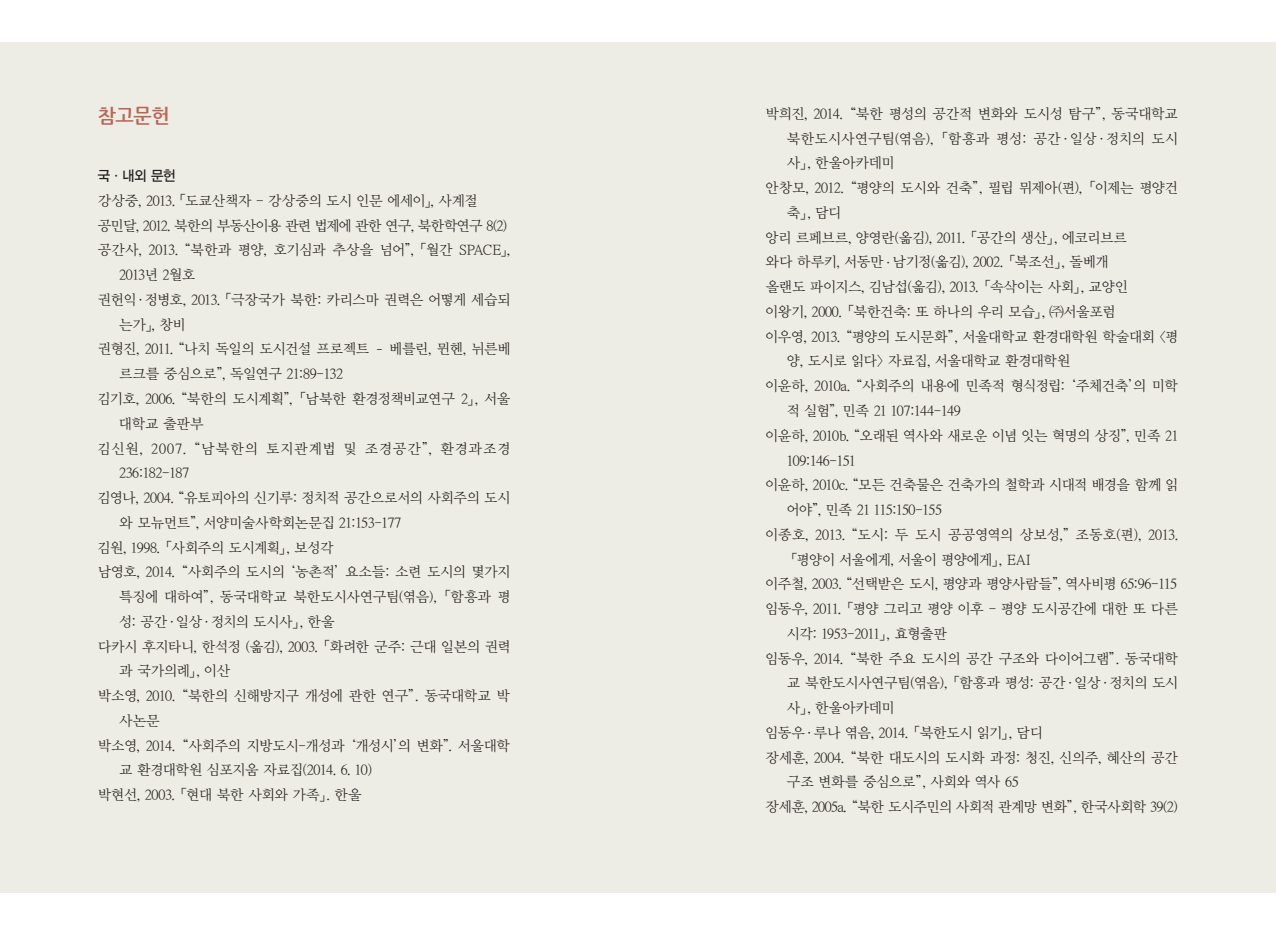
<style>
.page{position:relative;width:1276px;height:936px;background:#fff}
.page>*{position:absolute;margin:0;border:0;box-sizing:border-box;transform-origin:0 0}
.t1{font:700 19.5px "Nanum Gothic";color:#b86756}
.t2{font:14.25px "Y Mj O42";letter-spacing:-.075em;color:#231f20}
.t3{font:14.25px "Y Mj O42";letter-spacing:-.095em;color:#231f20}
.t4{font:14.25px "Y Mj O42";letter-spacing:-.05em;color:#231f20}
.t5{font:14.25px "Y Mj O42";letter-spacing:-.11em;color:#231f20}
.t6{font:14.25px "Y Mj O42";letter-spacing:-.105em;color:#231f20}
.t7{font:14.25px "Y Mj O42";letter-spacing:.015em;color:#231f20}
.t8{font:14.25px "YDIYGO130";letter-spacing:-.04em;color:#231f20;scale:.95 1}
.s1{font-family:"YDIYGO120"}
.s2{font-family:"Nanum Barun Gothic"}
.s3{font-family:"Adobe Myungjo Std";font-weight:500}
</style>
<div class="page">
<div style="left:0;top:43px;width:1276px;height:850px;background:#eeede5"></div>
<h1 class="t1" style="left:98px;top:106px;width:74px">참고문헌</h1>
<p class="t8" style="left:98px;top:168px;width:84px">국ㆍ내외 문헌</p>
<p class="t2" style="left:97px;top:193px;width:382px">강상중, 2013. 「도쿄산책자 - 강상중의 도시 인문 에세이」, 사계절</p>
<p class="t5" style="left:98px;top:218px;width:412px">공민달, 2012. 북한의 부동산이용 관련 법제에 관한 연구, 북한학연구 8(2)</p>
<p class="t2" style="left:98px;top:243px;width:419px">공간사, 2013. “북한과 평양, 호기심과 추상을 넘어”, 「월간 SPACE」,</p>
<p class="t2" style="left:119px;top:267px;width:79px">2013년 2월호</p>
<p class="t3" style="left:97px;top:292px;width:415px">권헌익<span class="s1">ㆍ</span>정병호, 2013. 「극장국가 북한: 카리스마 권력은 어떻게 세습되</p>
<p class="t2" style="left:119px;top:317px;width:69px">는가」, 창비</p>
<p class="t2" style="left:97px;top:342px;width:415px">권형진, 2011. “나치 독일의 도시건설 프로젝트 <span class="s2">–</span> 베를린, 뮌헨, 뉘른베</p>
<p class="t2" style="left:119px;top:366px;width:226px">르크를 중심으로”, 독일연구 21:89-132</p>
<p class="t2" style="left:97px;top:391px;width:415px">김기호, 2006. “북한의 도시계획”, 「남북한 환경정책비교연구 2」, 서울</p>
<p class="t2" style="left:119px;top:416px;width:87px">대학교 출판부</p>
<p class="t7" style="left:97px;top:441px;width:416px">김신원, 2007. “남북한의 토지관계법 및 조경공간”, 환경과조경</p>
<p class="t2" style="left:119px;top:465px;width:72px">236:182-187</p>
<p class="t2" style="left:97px;top:490px;width:416px">김영나, 2004. “유토피아의 신기루: 정치적 공간으로서의 사회주의 도시</p>
<p class="t2" style="left:119px;top:515px;width:284px">와 모뉴먼트”, 서양미술사학회논문집 21:153-177</p>
<p class="t2" style="left:97px;top:540px;width:238px">김원, 1998. 「사회주의 도시계획」, 보성각</p>
<p class="t2" style="left:97px;top:565px;width:415px">남영호, 2014. “사회주의 도시의 ‘농촌적’요소들: 소련 도시의 몇가지</p>
<p class="t2" style="left:119px;top:589px;width:394px">특징에 대하여”, 동국대학교 북한도시사연구팀(엮음), 「함흥과 평</p>
<p class="t3" style="left:119px;top:614px;width:218px">성: 공간·일상·정치의 도시사」, 한울</p>
<p class="t2" style="left:97px;top:639px;width:415px">다카시 후지타니, 한석정 (옮김), 2003. 「화려한 군주: 근대 일본의 권력</p>
<p class="t2" style="left:119px;top:664px;width:113px">과 국가의례」, 이산</p>
<p class="t2" style="left:97px;top:688px;width:415px">박소영, 2010. “북한의 신해방지구 개성에 관한 연구”. 동국대학교 박</p>
<p class="t2" style="left:119px;top:713px;width:43px">사논문</p>
<p class="t2" style="left:97px;top:738px;width:415px">박소영, 2014. “사회주의 지방도시-개성과 ‘개성시’의 변화”. 서울대학</p>
<p class="t2" style="left:119px;top:763px;width:256px">교 환경대학원 심포지움 자료집(2014. 6. 10)</p>
<p class="t2" style="left:97px;top:787px;width:266px">박현선, 2003. 「현대 북한 사회와 가족」. 한울</p>
<p class="t2" style="left:765px;top:106px;width:415px">박희진, 2014. “북한 평성의 공간적 변화와 도시성 탐구”, 동국대학교</p>
<p class="t4" style="left:786px;top:131px;width:394px">북한도시사연구팀(엮음), 「함흥과 평성: 공간·일상·정치의 도시</p>
<p class="t2" style="left:786px;top:156px;width:110px">사」, 한울아카데미</p>
<p class="t2" style="left:765px;top:181px;width:415px">안창모, 2012. “평양의 도시와 건축”, 필립 뮈제아(편), 「이제는 평양건</p>
<p class="t2" style="left:786px;top:205px;width:57px">축」, 담디</p>
<p class="t2" style="left:765px;top:230px;width:364px">앙리 르페브르, 양영란(옮김), 2011. 「공간의 생산」, 에코리브르</p>
<p class="t2" style="left:765px;top:255px;width:345px">와다 하루키, 서동만<span class="s3">・</span>남기정(옮김), 2002. 「북조선」, 돌베개</p>
<p class="t2" style="left:765px;top:280px;width:365px">올랜도 파이지스, 김남섭(옮김), 2013. 「속삭이는 사회」, 교양인</p>
<p class="t2" style="left:765px;top:304px;width:353px">이왕기, 2000. 「북한건축: 또 하나의 우리 모습」, ㈜서울포럼</p>
<p class="t2" style="left:765px;top:329px;width:416px">이우영, 2013. “평양의 도시문화”, 서울대학교 환경대학원 학술대회 &lt;평</p>
<p class="t2" style="left:786px;top:354px;width:286px">양, 도시로 읽다&gt; 자료집, 서울대학교 환경대학원</p>
<p class="t2" style="left:765px;top:379px;width:415px">이윤하, 2010a. “사회주의 내용에 민족적 형식정립: ‘주체건축’의 미학</p>
<p class="t2" style="left:786px;top:403px;width:176px">적 실험”, 민족 21 107:144-149</p>
<p class="t2" style="left:765px;top:428px;width:415px">이윤하, 2010b. “오래된 역사와 새로운 이념 잇는 혁명의 상징”, 민족 21</p>
<p class="t2" style="left:786px;top:453px;width:71px">109:146-151</p>
<p class="t2" style="left:765px;top:478px;width:416px">이윤하, 2010c. “모든 건축물은 건축가의 철학과 시대적 배경을 함께 읽</p>
<p class="t2" style="left:786px;top:502px;width:158px">어야”, 민족 21 115:150-155</p>
<p class="t4" style="left:765px;top:527px;width:415px">이종호, 2013. “도시: 두 도시 공공영역의 상보성,”조동호(편), 2013.</p>
<p class="t3" style="left:783px;top:552px;width:250px">「평양이 서울에게, 서울이 평양에게」, EAI</p>
<p class="t2" style="left:765px;top:576px;width:414px">이주철, 2003. “선택받은 도시, 평양과 평양사람들”, 역사비평 65:96-115</p>
<p class="t6" style="left:765px;top:601px;width:415px">임동우, 2011. 「평양 그리고 평양 이후 - 평양 도시공간에 대한 또 다른</p>
<p class="t2" style="left:786px;top:626px;width:163px">시각: 1953-2011」, 효형출판</p>
<p class="t2" style="left:765px;top:651px;width:415px">임동우, 2014. “북한 주요 도시의 공간 구조와 다이어그램”. 동국대학</p>
<p class="t2" style="left:786px;top:675px;width:394px">교 북한도시사연구팀(엮음), 「함흥과 평성: 공간·일상·정치의 도시</p>
<p class="t2" style="left:786px;top:700px;width:110px">사」, 한울아카데미</p>
<p class="t2" style="left:765px;top:725px;width:280px">임동우<span class="s1">ㆍ</span>루나 엮음, 2014. 「북한도시 읽기」, 담디</p>
<p class="t2" style="left:765px;top:750px;width:414px">장세훈, 2004. “북한 대도시의 도시화 과정: 청진, 신의주, 혜산의 공간</p>
<p class="t2" style="left:786px;top:774px;width:234px">구조 변화를 중심으로”, 사회와 역사 65</p>
<p class="t2" style="left:765px;top:799px;width:415px">장세훈, 2005a. “북한 도시주민의 사회적 관계망 변화”, 한국사회학 39(2)</p>
</div>
